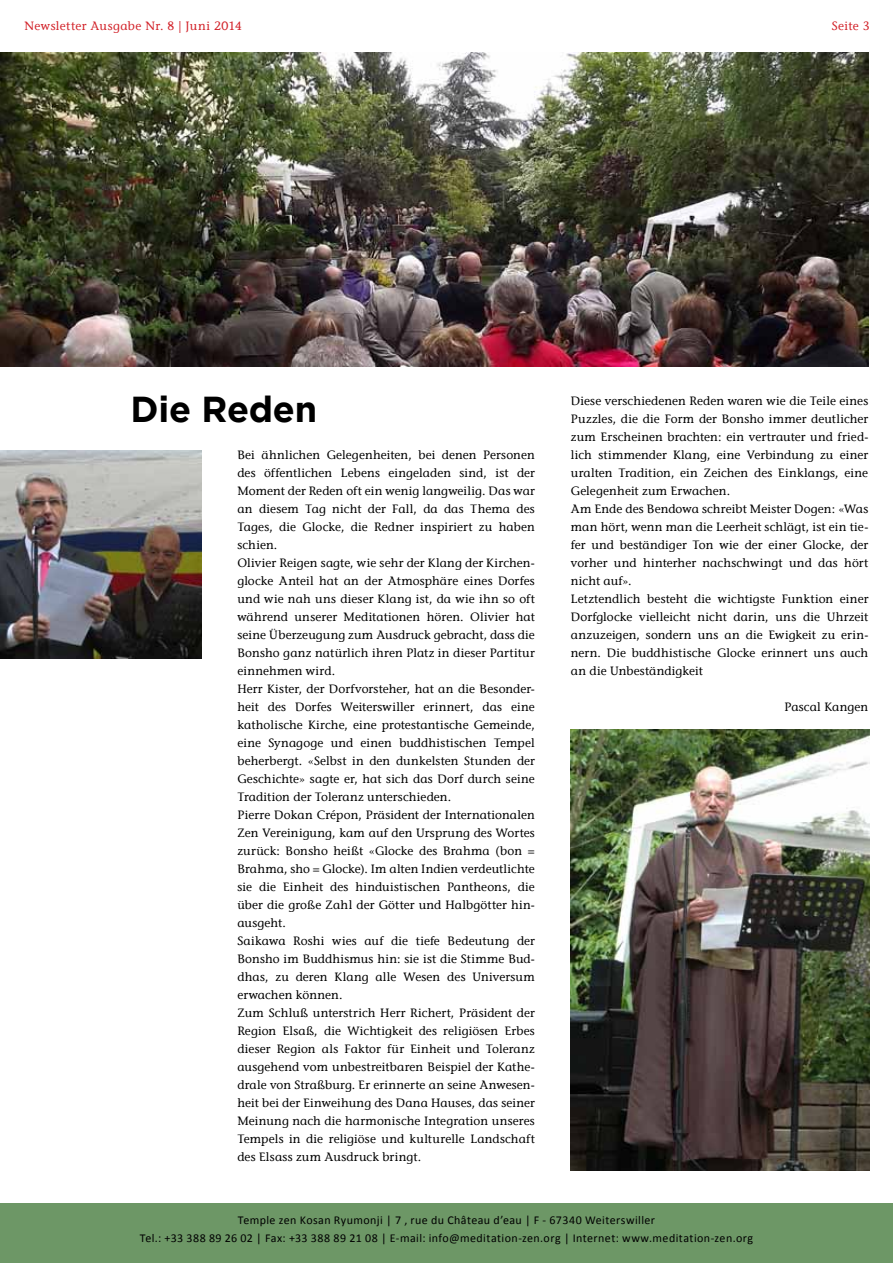
<style>
.page{position:relative;width:893px;height:1263px;background:#fff}
.page>*{position:absolute;margin:0;border:0;box-sizing:border-box;transform-origin:0 0}
.t1{font:700 36px "Gotham";letter-spacing:-.01em;color:#000}
.t2{font:12px/18px "Stone Informal LT";letter-spacing:.01em;color:#000}
.t3{font:12px/18px "Calibri";letter-spacing:.035em;color:#000;text-align:center}
.t4{font:12px "Stone Informal LT";letter-spacing:.03em;color:#d2232a}
</style>
<div class="page">
<div style="left:0;top:1203px;width:893px;height:60px;background:#6d9766"></div>
<img style="left:0;top:450px;width:202px;height:208px">
<img style="left:0;top:53px;width:868px;height:314px">
<img style="left:571px;top:729px;width:298px;height:441px">
<p class="t4" style="left:25px;top:19px;width:219px">Newsletter Ausgabe Nr. 8 | Juni 2014</p>
<p class="t4" style="left:832px;top:19px;width:39px">Seite 3</p>
<h1 class="t1" style="left:131px;top:389px;width:188px">Die Reden</h1>
<p class="t2" style="left:237px;top:446px;width:299px">Bei ähnlichen Gelegenheiten, bei denen Personen des öffentlichen Lebens eingeladen sind, ist der Moment der Reden oft ein wenig langweilig. Das war an diesem Tag nicht der Fall, da das Thema des Tages, die Glocke, die Redner inspiriert zu haben schien.<br>Olivier Reigen sagte, wie sehr der Klang der Kirchen&shy;glocke Anteil hat an der Atmosphäre eines Dorfes und wie nah uns dieser Klang ist, da wie ihn so oft während unserer Meditationen hören. Olivier hat seine Überzeugung zum Ausdruck gebracht, dass die Bonsho ganz natürlich ihren Platz in dieser Partitur einnehmen wird.<br>Herr Kister, der Dorfvorsteher, hat an die Besonder&shy;heit des Dorfes Weiterswiller erinnert, das eine katholische Kirche, eine protestantische Gemeinde, eine Synagoge und einen buddhistischen Tempel beherbergt. «Selbst in den dunkelsten Stunden der Geschichte» sagte er, hat sich das Dorf durch seine Tradition der Toleranz unterschieden.<br>Pierre Dokan Crépon, Präsident der Internationalen Zen Vereinigung, kam auf den Ursprung des Wortes zurück: Bonsho heißt «Glocke des Brahma (bon = Brahma, sho = Glocke). Im alten Indien verdeutlichte sie die Einheit des hinduistischen Pantheons, die über die große Zahl der Götter und Halbgötter hin&shy;ausgeht.<br>Saikawa Roshi wies auf die tiefe Bedeutung der Bonsho im Buddhismus hin: sie ist die Stimme Bud&shy;dhas, zu deren Klang alle Wesen des Universum erwachen können.<br>Zum Schluß unterstrich Herr Richert, Präsident der Region Elsaß, die Wichtigkeit des religiösen Erbes dieser Region als Faktor für Einheit und Toleranz ausgehend vom unbestreitbaren Beispiel der Kathe&shy;drale von Straßburg. Er erinnerte an seine Anwesen&shy;heit bei der Einweihung des Dana Hauses, das seiner Meinung nach die harmonische Integration unseres Tempels in die religiöse und kulturelle Landschaft des Elsass zum Ausdruck bringt.</p>
<p class="t2" style="left:571px;top:392px;width:299px">Diese verschiedenen Reden waren wie die Teile eines Puzzles, die die Form der Bonsho immer deutlicher zum Erscheinen brachten: ein vertrauter und fried&shy;lich stimmender Klang, eine Verbindung zu einer uralten Tradition, ein Zeichen des Einklangs, eine Gelegenheit zum Erwachen.<br>Am Ende des Bendowa schreibt Meister Dogen: «Was man hört, wenn man die Leerheit schlägt, ist ein tie&shy;fer und beständiger Ton wie der einer Glocke, der vorher und hinterher nachschwingt und das hört nicht auf».<br>Letztendlich besteht die wichtigste Funktion einer Dorfglocke vielleicht nicht darin, uns die Uhrzeit anzuzeigen, sondern uns an die Ewigkeit zu erin&shy;nern. Die buddhistische Glocke erinnert uns auch an die Unbeständigkeit</p>
<p class="t2" style="left:784px;top:698px;width:85px">Pascal Kangen</p>
<p class="t3" style="left:140px;top:1211px;width:615px">Temple zen Kosan Ryumonji | 7 , rue du Château d’eau | F - 67340 Weiterswiller<br>Tel.: +33 388 89 26 02 | Fax: +33 388 89 21 08 | E-mail: info@meditation-zen.org | Internet: www.meditation-zen.org</p>
</div>
